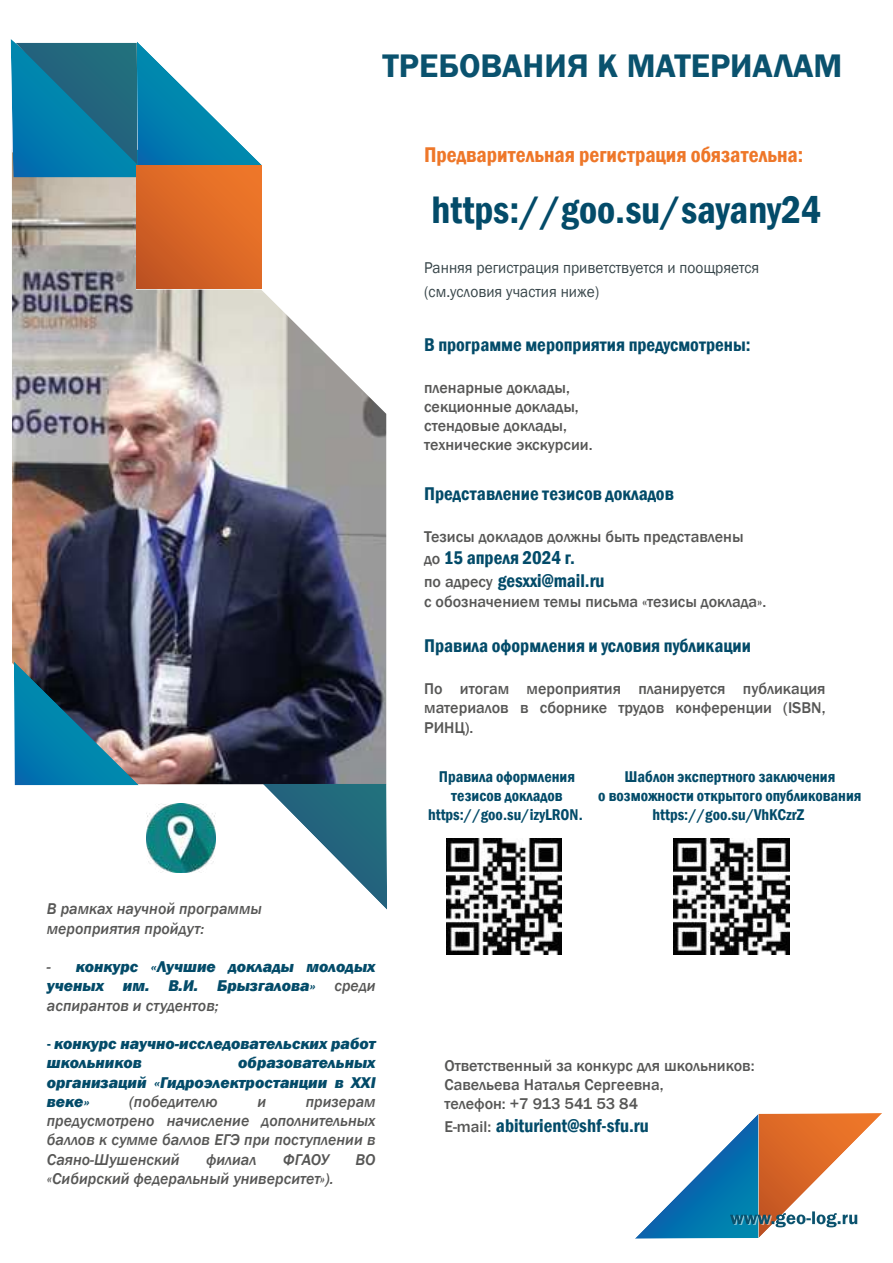
<style>
.page{position:relative;width:893px;height:1263px;background:#fff}
.page>*{position:absolute;margin:0;border:0;box-sizing:border-box;transform-origin:0 0}
.t1{font:600 condensed 39.45px "Franklin Gothic";color:#034b69}
.t2{font:600 33.6px "Franklin Gothic";color:#0a526e}
.t3{font:600 condensed 21.9px "Franklin Gothic";color:#ee7729}
.t4{font:600 condensed 18.9px/22.8px "Franklin Gothic";color:#034b69}
.t5{font:500 16.05px/19.2px "Franklin Gothic";color:#575756}
.t6{font:italic 500 16.05px/19.2px "Franklin Gothic";color:#575756}
.t7{font:italic 800 16.05px/19.2px "Franklin Gothic";color:#034b69;text-align:justify}
.t8{font:600 condensed 16.05px/19.2px "Franklin Gothic";color:#034b69;text-align:center}
.t9{font:16.05px/24.8px "Franklin Gothic";color:#374549;scale:.96 1}
.s1{font-weight:500;font-stretch:normal;font-size:16.05px;color:#575756}
.s2{font-weight:500;color:#575756}
.s3{font-weight:600;font-style:normal;font-stretch:condensed}
</style>
<div class="page">
<img style="left:12px;top:177px;width:374px;height:607px">
<img style="left:147px;top:804px;width:68px;height:68px">
<svg style="left:263px;top:784px;width:124px;height:126px"></svg>
<svg style="left:137px;top:177px;width:125px;height:112px;background:#d96625"></svg>
<svg style="left:14px;top:661px;width:125px;height:124px;background:#1e5a76"></svg>
<svg style="left:11px;top:39px;width:251px;height:138px"></svg>
<img style="left:674px;top:839px;width:115px;height:115px">
<img style="left:446px;top:839px;width:116px;height:115px">
<svg style="left:635px;top:1113px;width:247px;height:126px"></svg>
<h2 class="t2" style="left:383px;top:45px;width:461px">ТРЕБОВАНИЯ К МАТЕРИАЛАМ</h2>
<h3 class="t3" style="left:424px;top:140px;width:381px">Предварительная регистрация обязательна:</h3>
<h1 class="t1" style="left:431px;top:183px;width:391px">https://goo.su/sayany24</h1>
<p class="t9" style="left:424px;top:255px;width:351px">Ранняя регистрация приветствуется и поощряется (см.условия участия ниже)</p>
<p class="t4" style="left:424px;top:333px;width:328px">В программе мероприятия предусмотрены:</p>
<p class="t5" style="left:424px;top:378px;width:170px">пленарные доклады, секционные доклады, стендовые доклады, технические экскурсии.</p>
<p class="t4" style="left:424px;top:482px;width:251px">Представление тезисов докладов</p>
<p class="t5" style="left:424px;top:527px;width:321px">Тезисы докладов должны быть представлены</p>
<p class="t4" style="left:424px;top:546px;width:182px"><span class="s1">до</span> 15 апреля 2024 г.<br><span class="s1">по адресу</span> gesxxi@mail.ru</p>
<p class="t5" style="left:424px;top:592px;width:344px">с обозначением темы письма «тезисы доклада».</p>
<p class="t4" style="left:424px;top:634px;width:328px">Правила оформления и условия публикации</p>
<p class="t5" style="left:424px;top:679px;width:403px;text-align:justify">По итогам мероприятия планируется публикация материалов в сборнике трудов конференции (ISBN, РИНЦ).</p>
<p class="t6" style="left:47px;top:900px;width:217px">В рамках научной программы мероприятия пройдут:</p>
<p class="t7" style="left:47px;top:957px;width:330px"><span class="s2">-</span> конкурс «Лучшие доклады молодых ученых им. В.И. Брызгалова» <span class="s2">среди аспирантов и студентов;</span></p>
<p class="t7" style="left:47px;top:1034px;width:330px"><span class="s3">-</span> конкурс научно-исследовательских работ школьников</p>
<p class="t7" style="left:47px;top:1053px;width:330px;text-indent:191px">образовательных организаций «Гидроэлектростанции в XXI веке»</p>
<p class="t6" style="left:129px;top:1092px;width:90px">(победителю</p>
<p class="t6" style="left:257px;top:1092px;width:10px">и</p>
<p class="t6" style="left:47px;top:1092px;width:330px;text-align:justify;text-indent:259px">призерам предусмотрено начисление дополнительных баллов к сумме баллов ЕГЭ при поступлении в Саяно-Шушенский</p>
<p class="t6" style="left:206px;top:1150px;width:52px">филиал</p>
<p class="t6" style="left:283px;top:1150px;width:48px">ФГАОУ</p>
<p class="t6" style="left:355px;top:1150px;width:22px">ВО</p>
<p class="t6" style="left:47px;top:1169px;width:288px">«Сибирский федеральный университет»).</p>
<p class="t8" style="left:428px;top:766px;width:156px">Правила оформления тезисов докладов https://goo.su/izyLRON.</p>
<p class="t8" style="left:598px;top:766px;width:265px">Шаблон экспертного заключения<br>о возможности открытого опубликования https://goo.su/VhKCzrZ</p>
<p class="t5" style="left:444px;top:1056px;width:312px">Ответственный за конкурс для школьников:<br>Савельева Наталья Сергеевна,<br>телефон: +7 913 541 53 84</p>
<p class="t4" style="left:444px;top:1116px;width:206px"><span class="s1">E-mail:</span> abiturient@shf-sfu.ru</p>
</div>
